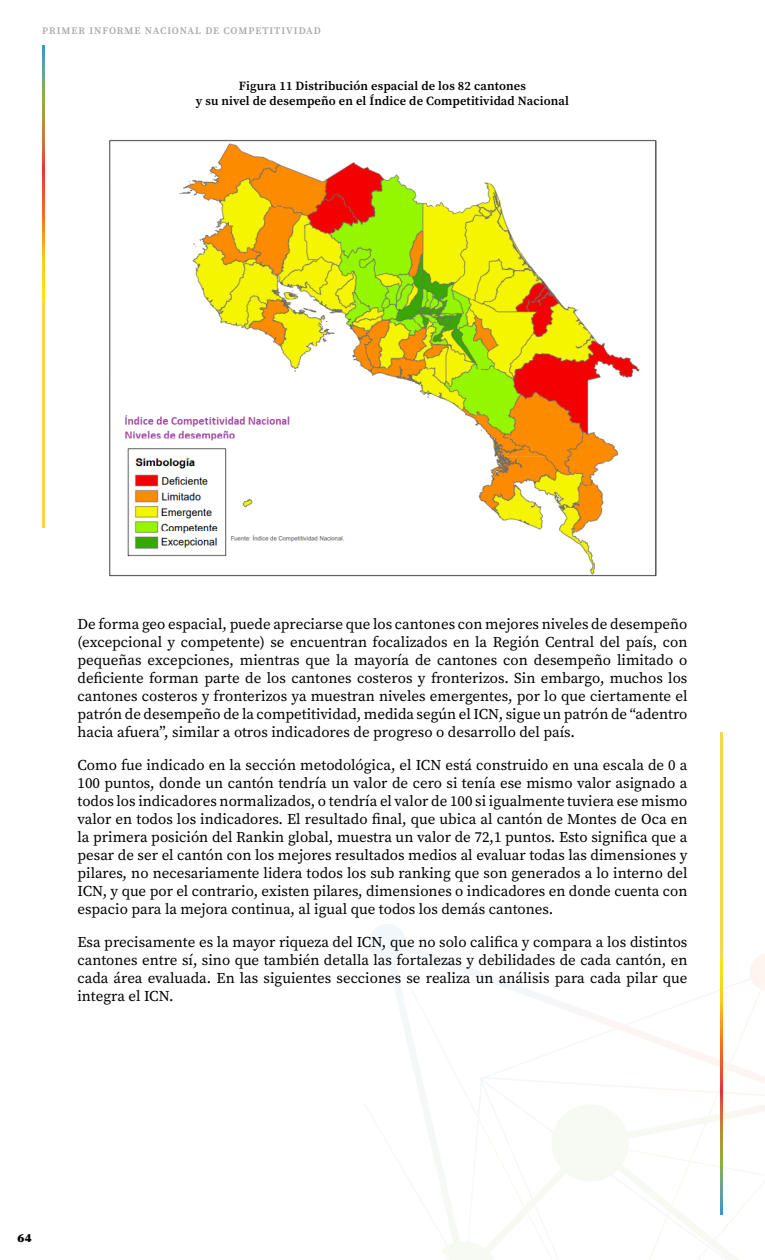
<style>
.page{position:relative;width:765px;height:1260px;background:#fff}
.page>*{position:absolute;margin:0;border:0;box-sizing:border-box;transform-origin:0 0}
.t1{font:15px/18px "Source Serif Variable";color:#000;text-align:justify}
.t2{font:12.5px/15px "Source Serif Variable";letter-spacing:.02em;color:#000;text-align:center}
.t3{font:10px "Source Serif Variable";letter-spacing:.095em;color:#a7a9ac}
</style>
<div class="page">
<svg style="left:364px;top:924px;width:401px;height:336px"></svg>
<svg style="left:720px;top:732px;width:3px;height:483px"></svg>
<svg style="left:42px;top:45px;width:3px;height:483px"></svg>
<img style="left:109px;top:139px;width:547px;height:438px">
<p class="t3" style="left:42px;top:24px;width:280px">PRIMER INFORME NACIONAL DE COMPETITIVIDAD</p>
<p class="t2" style="left:196px;top:79px;width:375px">Figura 11 Distribución espacial de los 82 cantones<br>y su nivel de desempeño en el Índice de Competitividad Nacional</p>
<p class="t1" style="left:78px;top:615px;width:611px">De forma geo espacial, puede apreciarse que los cantones con mejores niveles de desempeño (excepcional y competente) se encuentran focalizados en la Región Central del país, con pequeñas excepciones, mientras que la mayoría de cantones con desempeño limitado o deficiente forman parte de los cantones costeros y fronterizos. Sin embargo, muchos los cantones costeros y fronterizos ya muestran niveles emergentes, por lo que ciertamente el patrón de desempeño de la competitividad, medida según el ICN, sigue un patrón de “adentro hacia afuera”, similar a otros indicadores de progreso o desarrollo del país.</p>
<p class="t1" style="left:78px;top:756px;width:611px">Como fue indicado en la sección metodológica, el ICN está construido en una escala de 0 a 100 puntos, donde un cantón tendría un valor de cero si tenía ese mismo valor asignado a todos los indicadores normalizados, o tendría el valor de 100 si igualmente tuviera ese mismo valor en todos los indicadores. El resultado final, que ubica al cantón de Montes de Oca en la primera posición del Rankin global, muestra un valor de 72,1 puntos. Esto significa que a pesar de ser el cantón con los mejores resultados medios al evaluar todas las dimensiones y pilares, no necesariamente lidera todos los sub ranking que son generados a lo interno del ICN, y que por el contrario, existen pilares, dimensiones o indicadores en donde cuenta con espacio para la mejora continua, al igual que todos los demás cantones.</p>
<p class="t1" style="left:78px;top:933px;width:611px">Esa precisamente es la mayor riqueza del ICN, que no solo califica y compara a los distintos cantones entre sí, sino que también detalla las fortalezas y debilidades de cada cantón, en cada área evaluada. En las siguientes secciones se realiza un análisis para cada pilar que integra el ICN.</p>
<p class="t2" style="left:18px;top:1230px;width:15px">64</p>
</div>
